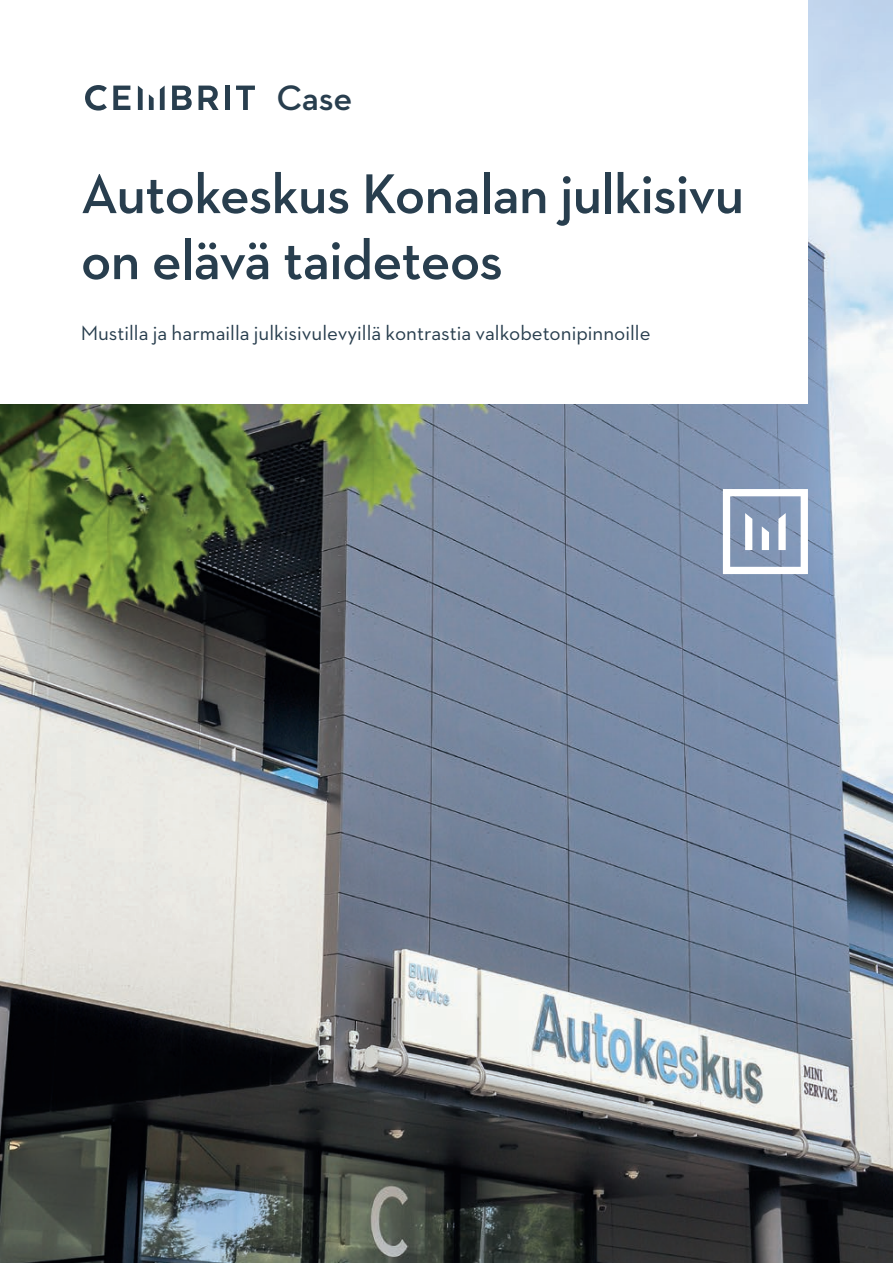
<style>
.page{position:relative;width:893px;height:1263px;background:#fff}
.page>*{position:absolute;margin:0;border:0;box-sizing:border-box;transform-origin:0 0}
.t1{font:600 57px/66px "Neutraface 2 Text";letter-spacing:-.015em;color:#283e4e}
.t2{font:600 36px "Neutraface 2 Text";color:#283e4e}
.t3{font:21px "Neutraface 2 Text";color:#283e4e}
</style>
<div class="page">
<img style="left:0;top:0;width:893px;height:1263px">
<div style="left:0;top:0;width:808px;height:404px;background:#fff"></div>
<svg style="left:723px;top:489px;width:85px;height:85px"></svg>
<svg style="left:85px;top:85px;width:22px;height:26px"></svg>
<svg style="left:113px;top:86px;width:17px;height:24px"></svg>
<svg style="left:172px;top:86px;width:20px;height:24px"></svg>
<svg style="left:199px;top:86px;width:20px;height:24px"></svg>
<div style="left:225px;top:86px;width:5px;height:24px;background:#283e4e"></div>
<svg style="left:236px;top:86px;width:19px;height:24px"></svg>
<svg style="left:138px;top:86px;width:5px;height:24px"></svg>
<svg style="left:149px;top:94px;width:5px;height:16px"></svg>
<svg style="left:160px;top:86px;width:5px;height:24px"></svg>
<h2 class="t2" style="left:276px;top:75px;width:77px">Case</h2>
<h1 class="t1" style="left:81px;top:160px;width:665px">Autokeskus Konalan julkisivu on elävä taideteos</h1>
<p class="t3" style="left:81px;top:320px;width:571px">Mustilla ja harmailla julkisivulevyillä kontrastia valkobetonipinnoille</p>
</div>
